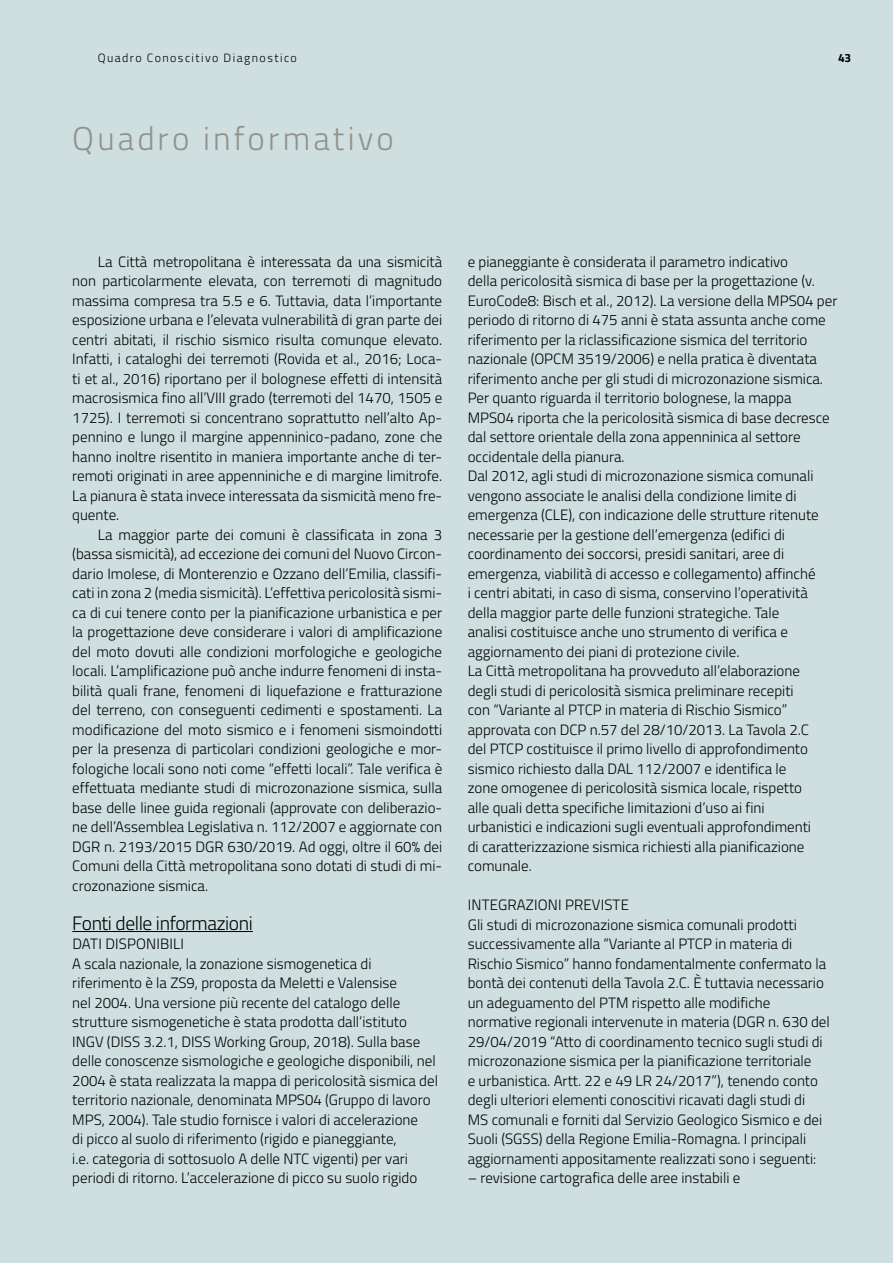
<style>
.page{position:relative;width:893px;height:1263px;background:#cfdfe0}
.page>*{position:absolute;margin:0;border:0;box-sizing:border-box;transform-origin:0 0}
.t1{font:300 33px "Titillium Web";letter-spacing:.095em;color:#92928b}
.t2{font:300 19.5px "Titillium Web";letter-spacing:-.02em;color:#000}
.t3{font:300 15px/19.5px "Titillium Web";color:#000}
.t4{font:300 12px "Titillium Web";letter-spacing:.12em;color:#000}
.t5{font:700 12px "Titillium Web";color:#000}
</style>
<div class="page">
<hr style="left:72px;top:931px;width:181px;height:1px;background:#000">
<p class="t4" style="left:98px;top:49px;width:201px">Quadro Conoscitivo Diagnostico</p>
<p class="t5" style="left:838px;top:48px;width:15px">43</p>
<h1 class="t1" style="left:72px;top:114px;width:323px">Quadro informativo</h1>
<p class="t3" style="left:72px;top:251px;width:371px;text-align:justify;text-indent:26px">La Città metropolitana è interessata da una sismicità non particolarmente elevata, con terremoti di magnitudo massima compresa tra 5.5 e 6. Tuttavia, data l’importante esposizione urbana e l’elevata vulnerabilità di gran parte dei centri abitati, il rischio sismico risulta comunque elevato.<br>Infatti, i cataloghi dei terremoti (Rovida et al., 2016; Loca&shy;ti et al., 2016) riportano per il bolognese effetti di intensità macrosismica fino all’VIII grado (terremoti del 1470, 1505 e 1725). I terremoti si concentrano soprattutto nell’alto Ap&shy;pennino e lungo il margine appenninico-padano, zone che hanno inoltre risentito in maniera importante anche di ter&shy;remoti originati in aree appenniniche e di margine limitrofe.<br>La pianura è stata invece interessata da sismicità meno fre&shy;quente.</p>
<p class="t3" style="left:72px;top:524px;width:371px;text-align:justify;text-indent:26px">La maggior parte dei comuni è classificata in zona 3 (bassa sismicità), ad eccezione dei comuni del Nuovo Circon&shy;dario Imolese, di Monterenzio e Ozzano dell’Emilia, classifi&shy;cati in zona 2 (media sismicità). L’effettiva pericolosità sismi&shy;ca di cui tenere conto per la pianificazione urbanistica e per la progettazione deve considerare i valori di amplificazione del moto dovuti alle condizioni morfologiche e geologiche locali. L’amplificazione può anche indurre fenomeni di insta&shy;bilità quali frane, fenomeni di liquefazione e fratturazione del terreno, con conseguenti cedimenti e spostamenti. La modificazione del moto sismico e i fenomeni sismoindotti per la presenza di particolari condizioni geologiche e mor&shy;fologiche locali sono noti come “effetti locali”. Tale verifica è effettuata mediante studi di microzonazione sismica, sulla base delle linee guida regionali (approvate con deliberazio&shy;ne dell’Assemblea Legislativa n. 112/2007 e aggiornate con DGR n. 2193/2015 DGR 630/2019. Ad oggi, oltre il 60% dei Comuni della Città metropolitana sono dotati di studi di mi&shy;crozonazione sismica.</p>
<h2 class="t2" style="left:72px;top:909px;width:182px">Fonti delle informazioni</h2>
<p class="t3" style="left:72px;top:933px;width:367px">DATI DISPONIBILI<br>A scala nazionale, la zonazione sismogenetica di riferimento è la ZS9, proposta da Meletti e Valensise<br>nel 2004. Una versione più recente del catalogo delle strutture sismogenetiche è stata prodotta dall’istituto INGV (DISS 3.2.1, DISS Working Group, 2018). Sulla base delle conoscenze sismologiche e geologiche disponibili, nel 2004 è stata realizzata la mappa di pericolosità sismica del territorio nazionale, denominata MPS04 (Gruppo di lavoro MPS, 2004). Tale studio fornisce i valori di accelerazione<br>di picco al suolo di riferimento (rigido e pianeggiante,<br>i.e. categoria di sottosuolo A delle NTC vigenti) per vari periodi di ritorno. L’accelerazione di picco su suolo rigido</p>
<p class="t3" style="left:468px;top:251px;width:371px">e pianeggiante è considerata il parametro indicativo<br>della pericolosità sismica di base per la progettazione (v.<br>EuroCode8: Bisch et al., 2012). La versione della MPS04 per periodo di ritorno di 475 anni è stata assunta anche come riferimento per la riclassificazione sismica del territorio nazionale (OPCM 3519/2006) e nella pratica è diventata riferimento anche per gli studi di microzonazione sismica.<br>Per quanto riguarda il territorio bolognese, la mappa MPS04 riporta che la pericolosità sismica di base decresce dal settore orientale della zona appenninica al settore occidentale della pianura.<br>Dal 2012, agli studi di microzonazione sismica comunali vengono associate le analisi della condizione limite di emergenza (CLE), con indicazione delle strutture ritenute necessarie per la gestione dell’emergenza (edifici di coordinamento dei soccorsi, presidi sanitari, aree di emergenza, viabilità di accesso e collegamento) affinché<br>i centri abitati, in caso di sisma, conservino l’operatività della maggior parte delle funzioni strategiche. Tale<br>analisi costituisce anche uno strumento di verifica e aggiornamento dei piani di protezione civile.<br>La Città metropolitana ha provveduto all’elaborazione<br>degli studi di pericolosità sismica preliminare recepiti<br>con “Variante al PTCP in materia di Rischio Sismico” approvata con DCP n.57 del 28/10/2013. La Tavola 2.C<br>del PTCP costituisce il primo livello di approfondimento sismico richiesto dalla DAL 112/2007 e identifica le<br>zone omogenee di pericolosità sismica locale, rispetto<br>alle quali detta specifiche limitazioni d’uso ai fini<br>urbanistici e indicazioni sugli eventuali approfondimenti<br>di caratterizzazione sismica richiesti alla pianificazione comunale.</p>
<p class="t3" style="left:468px;top:894px;width:364px">INTEGRAZIONI PREVISTE<br>Gli studi di microzonazione sismica comunali prodotti successivamente alla “Variante al PTCP in materia di Rischio Sismico” hanno fondamentalmente confermato la bontà dei contenuti della Tavola 2.C. È tuttavia necessario un adeguamento del PTM rispetto alle modifiche normative regionali intervenute in materia (DGR n. 630 del 29/04/2019 “Atto di coordinamento tecnico sugli studi di microzonazione sismica per la pianificazione territoriale<br>e urbanistica. Artt. 22 e 49 LR 24/2017”), tenendo conto degli ulteriori elementi conoscitivi ricavati dagli studi di<br>MS comunali e forniti dal Servizio Geologico Sismico e dei Suoli (SGSS) della Regione Emilia-Romagna. I principali aggiornamenti appositamente realizzati sono i seguenti:</p>
<p class="t3" style="left:468px;top:1167px;width:274px">– revisione cartografica delle aree instabili e</p>
</div>
